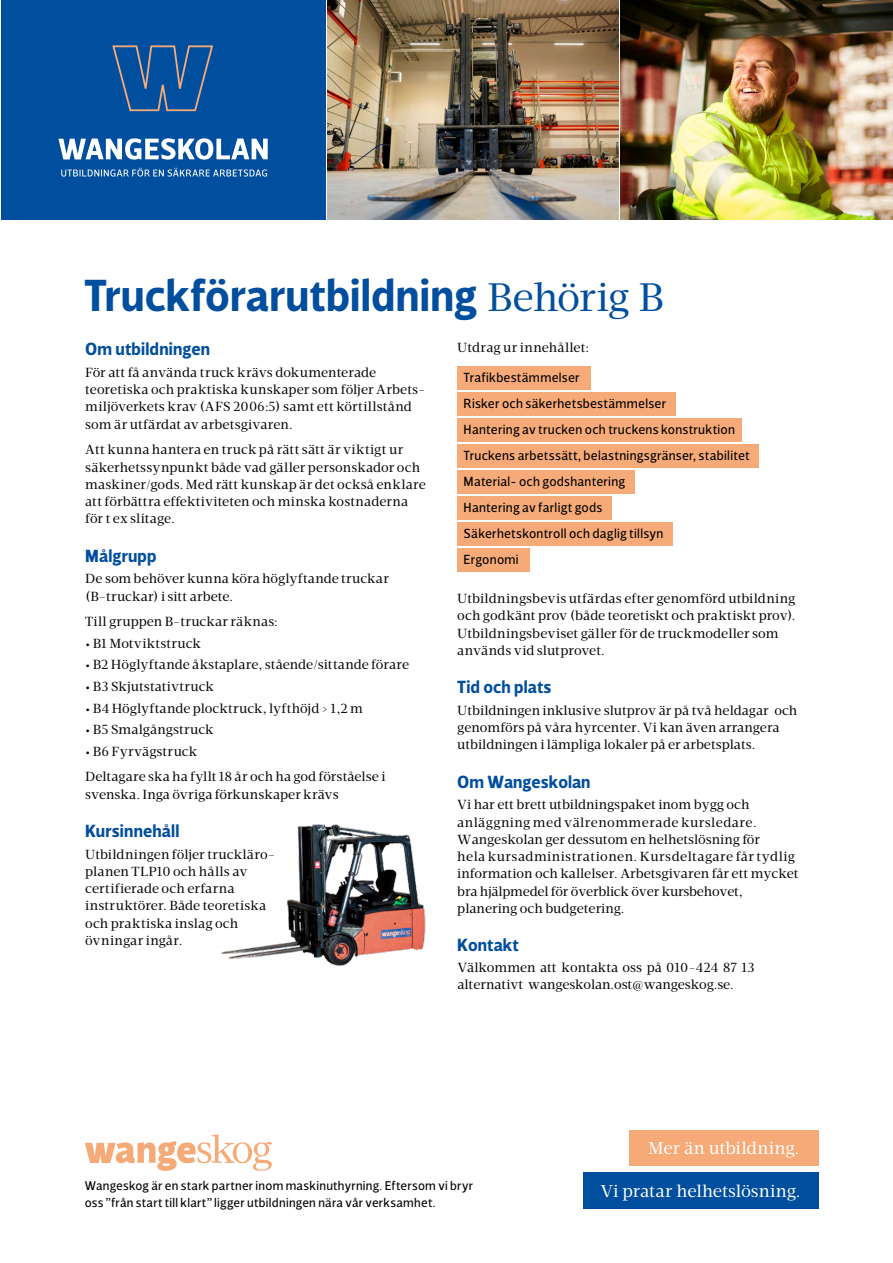
<style>
.page{position:relative;width:893px;height:1263px;background:#fff}
.page>*{position:absolute;margin:0;border:0;box-sizing:border-box;transform-origin:0 0}
.t1{font:700 45.9px "Velino Sans";color:#004e9e}
.t2{font:700 18px "Velino Sans";letter-spacing:.005em;color:#004e9e}
.t3{font:17.7px "Velino Text";letter-spacing:-.01em;color:#fff}
.t4{font:13.5px/17.2px "Velino Text";color:#000}
.t5{font:13.5px/26px "Velino Sans";letter-spacing:.02em;color:#000}
.t6{font:12.9px/16.5px "Velino Sans";letter-spacing:.02em;color:#000}
.s1{font-family:"Velino Text";font-weight:400;font-size:40.65px}
</style>
<div class="page">
<img style="left:221px;top:824px;width:205px;height:142px">
<svg style="left:85px;top:1134px;width:187px;height:37px"></svg>
<div style="left:1px;top:0;width:324px;height:219px;background:#004e9e"></div>
<img style="left:621px;top:0;width:272px;height:219px">
<img style="left:327px;top:0;width:292px;height:219px">
<svg style="left:58px;top:138px;width:210px;height:22px"></svg>
<svg style="left:61px;top:168px;width:206px;height:9px"></svg>
<svg style="left:112px;top:45px;width:101px;height:66px"></svg>
<div style="left:629px;top:1130px;width:189px;height:35px;background:#f6aa77"></div>
<div style="left:583px;top:1172px;width:235px;height:37px;background:#004e9e"></div>
<div style="left:457px;top:366px;width:134px;height:23px;background:#f6aa77"></div>
<div style="left:457px;top:392px;width:219px;height:23px;background:#f6aa77"></div>
<div style="left:457px;top:418px;width:285px;height:23px;background:#f6aa77"></div>
<div style="left:457px;top:444px;width:302px;height:23px;background:#f6aa77"></div>
<div style="left:457px;top:470px;width:178px;height:23px;background:#f6aa77"></div>
<div style="left:457px;top:496px;width:154px;height:23px;background:#f6aa77"></div>
<div style="left:457px;top:522px;width:215px;height:23px;background:#f6aa77"></div>
<div style="left:457px;top:548px;width:73px;height:23px;background:#f6aa77"></div>
<h1 class="t1" style="left:84px;top:267px;width:581px">Truckförarutbildning <span class="s1">Behörig B</span></h1>
<h2 class="t2" style="left:85px;top:338px;width:126px">Om utbildningen</h2>
<p class="t4" style="left:85px;top:364px;width:342px">För att få använda truck krävs dokumenterade teoretiska och praktiska kunskaper som följer Arbets&shy;miljöverkets krav (AFS 2006:5) samt ett körtillstånd som är utfärdat av arbetsgivaren.</p>
<p class="t4" style="left:85px;top:441px;width:342px">Att kunna hantera en truck på rätt sätt är viktigt ur säkerhetssynpunkt både vad gäller personskador och maskiner/gods. Med rätt kunskap är det också enklare att förbättra effektiviteten och minska kostnaderna för t ex slitage.</p>
<h2 class="t2" style="left:85px;top:545px;width:73px">Målgrupp</h2>
<p class="t4" style="left:85px;top:570px;width:305px">De som behöver kunna köra höglyftande truckar (B-truckar) i sitt arbete.</p>
<p class="t4" style="left:85px;top:613px;width:194px">Till gruppen B-truckar räknas:</p>
<p class="t4" style="left:85px;top:635px;width:117px">• B1 Motviktstruck</p>
<p class="t4" style="left:85px;top:656px;width:325px">• B2 Höglyftande åkstaplare, stående/sittande förare</p>
<p class="t4" style="left:85px;top:678px;width:130px">• B3 Skjutstativtruck</p>
<p class="t4" style="left:85px;top:699px;width:279px">• B4 Höglyftande plocktruck, lyfthöjd &gt; 1,2 m</p>
<p class="t4" style="left:85px;top:721px;width:130px">• B5 Smalgångstruck</p>
<p class="t4" style="left:85px;top:738px;width:302px;line-height:25.8px">• B6 Fyrvägstruck<br>Deltagare ska ha fyllt 18 år och ha god förståelse i</p>
<p class="t4" style="left:85px;top:785px;width:255px">svenska. Inga övriga förkunskaper krävs</p>
<h2 class="t2" style="left:85px;top:820px;width:96px">Kursinnehåll</h2>
<p class="t4" style="left:85px;top:845px;width:192px">Utbildningen följer truckläro&shy;planen TLP10 och hålls av certifierade och erfarna instruktörer. Både teoretiska och praktiska inslag och övningar ingår.</p>
<p class="t4" style="left:457px;top:339px;width:133px">Utdrag ur innehållet:</p>
<p class="t5" style="left:464px;top:365px;width:288px">Trafikbestämmelser<br>Risker och säkerhetsbestämmelser<br>Hantering av trucken och truckens konstruktion Truckens arbetssätt, belastningsgränser, stabilitet Material- och godshantering<br>Hantering av farligt gods<br>Säkerhetskontroll och daglig tillsyn<br>Ergonomi</p>
<p class="t4" style="left:457px;top:590px;width:340px">Utbildningsbevis utfärdas efter genomförd utbildning och godkänt prov (både teoretiskt och praktiskt prov).<br>Utbildningsbeviset gäller för de truckmodeller som används vid slutprovet.</p>
<h2 class="t2" style="left:457px;top:676px;width:96px">Tid och plats</h2>
<p class="t4" style="left:457px;top:702px;width:342px">Utbildningen inklusive slutprov är på två heldagar och genomförs på våra hyrcenter. Vi kan även arrangera utbildningen i lämpliga lokaler på er arbetsplats.</p>
<h2 class="t2" style="left:457px;top:771px;width:135px">Om Wangeskolan</h2>
<p class="t4" style="left:457px;top:796px;width:343px">Vi har ett brett utbildningspaket inom bygg och anläggning med välrenommerade kursledare.<br>Wangeskolan ger dessutom en helhetslösning för<br>hela kursadministrationen. Kursdeltagare får tydlig information och kallelser. Arbetsgivaren får ett mycket bra hjälpmedel för överblick över kursbehovet, planering och budgetering.</p>
<h2 class="t2" style="left:457px;top:934px;width:63px">Kontakt</h2>
<p class="t4" style="left:457px;top:959px;width:299px">Välkommen att kontakta oss på 010-424 87 13 alternativt wangeskolan.ost@wangeskog.se.</p>
<p class="t6" style="left:85px;top:1178px;width:390px">Wangeskog är en stark partner inom maskinuthyrning. Eftersom vi bryr oss ”från start till klart” ligger utbildningen nära vår verksamhet.</p>
<h3 class="t3" style="left:648px;top:1138px;width:153px">Mer än utbildning.</h3>
<h3 class="t3" style="left:600px;top:1180px;width:202px">Vi pratar helhetslösning.</h3>
</div>
